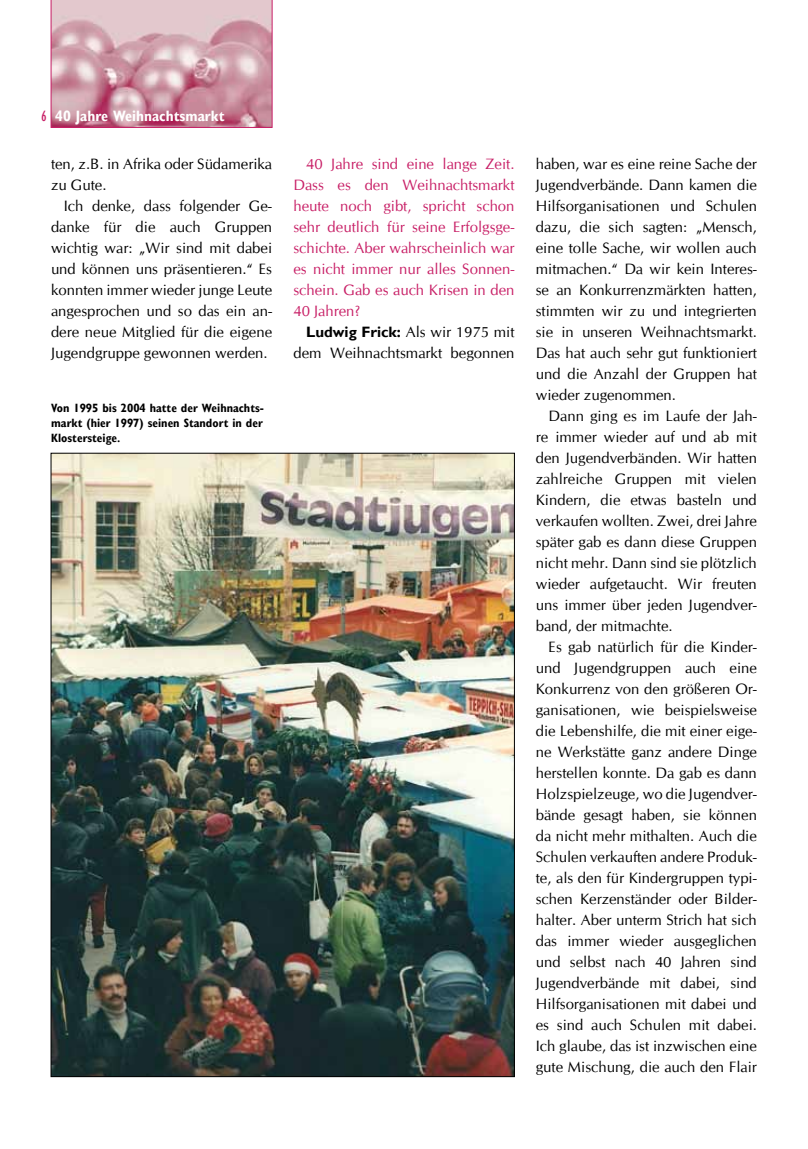
<style>
.page{position:relative;width:808px;height:1149px;background:#fff}
.page>*{position:absolute;margin:0;border:0;box-sizing:border-box;transform-origin:0 0}
.t1{font:15px/21px "CG Omega";color:#000;text-align:justify}
.t2{font:15px/21px "CG Omega";color:#c81f66;text-align:justify}
.t3{font:700 condensed 15px "Gill Sans";color:#fff}
.t4{font:700 condensed 12px/15px "Gill Sans";color:#000;text-align:justify}
.s1{font-weight:400;color:#c81f66}
.s2{font-family:"Gill Sans";font-weight:700}
</style>
<div class="page">
<svg style="left:51px;top:0;width:221px;height:128px;background:#d1a0ad"></svg>
<img style="left:53px;top:455px;width:460px;height:619px">
<p class="t3" style="left:41px;top:107px;width:185px"><span class="s1">6</span> 40 Jahre Weihnachtsmarkt</p>
<p class="t1" style="left:51px;top:153px;width:223px">ten, z.B. in Afrika oder Südamerika zu Gute.</p>
<p class="t1" style="left:51px;top:195px;width:223px;text-indent:13px">Ich denke, dass folgender Ge&shy;danke für die auch Gruppen wichtig war: „Wir sind mit dabei und können uns präsentieren.“ Es konnten immer wieder junge Leute angesprochen und so das ein an&shy;dere neue Mitglied für die eigene Jugendgruppe gewonnen werden.</p>
<p class="t4" style="left:51px;top:400px;width:214px">Von 1995 bis 2004 hatte der Weihnachts&shy;markt (hier 1997) seinen Standort in der Klostersteige.</p>
<p class="t2" style="left:293px;top:153px;width:223px;text-indent:13px">40 Jahre sind eine lange Zeit.<br>Dass es den Weihnachtsmarkt heute noch gibt, spricht schon sehr deutlich für seine Erfolgsge&shy;schichte. Aber wahrscheinlich war es nicht immer nur alles Sonnen&shy;schein. Gab es auch Krisen in den 40 Jahren?</p>
<p class="t1" style="left:293px;top:321px;width:223px;text-align:right"><span class="s2">Ludwig Frick:</span> Als wir 1975 mit dem Weihnachtsmarkt begonnen</p>
<p class="t1" style="left:536px;top:153px;width:223px">haben, war es eine reine Sache der Jugendverbände. Dann kamen die Hilfsorganisationen und Schulen dazu, die sich sagten: „Mensch, eine tolle Sache, wir wollen auch mitmachen.“ Da wir kein Interes&shy;se an Konkurrenzmärkten hatten, stimmten wir zu und integrierten sie in unseren Weihnachtsmarkt.<br>Das hat auch sehr gut funktioniert und die Anzahl der Gruppen hat wieder zugenommen.</p>
<p class="t1" style="left:536px;top:405px;width:223px;text-indent:13px">Dann ging es im Laufe der Jah&shy;re immer wieder auf und ab mit den Jugendverbänden. Wir hatten zahlreiche Gruppen mit vielen Kindern, die etwas basteln und verkaufen wollten. Zwei, drei Jahre später gab es dann diese Gruppen nicht mehr. Dann sind sie plötzlich wieder aufgetaucht. Wir freuten uns immer über jeden Jugendver&shy;band, der mitmachte.</p>
<p class="t1" style="left:536px;top:636px;width:223px;text-indent:13px">Es gab natürlich für die Kinder&shy;und Jugendgruppen auch eine Konkurrenz von den größeren Or&shy;ganisationen, wie beispielsweise die Lebenshilfe, die mit einer eige&shy;ne Werkstätte ganz andere Dinge herstellen konnte. Da gab es dann Holzspielzeuge, wo die Jugendver&shy;bände gesagt haben, sie können da nicht mehr mithalten. Auch die Schulen verkauften andere Produk&shy;te, als den für Kindergruppen typi&shy;schen Kerzenständer oder Bilder&shy;halter. Aber unterm Strich hat sich das immer wieder ausgeglichen und selbst nach 40 Jahren sind Jugendverbände mit dabei, sind Hilfsorganisationen mit dabei und es sind auch Schulen mit dabei.<br>Ich glaube, das ist inzwischen eine gute Mischung, die auch den Flair</p>
</div>
